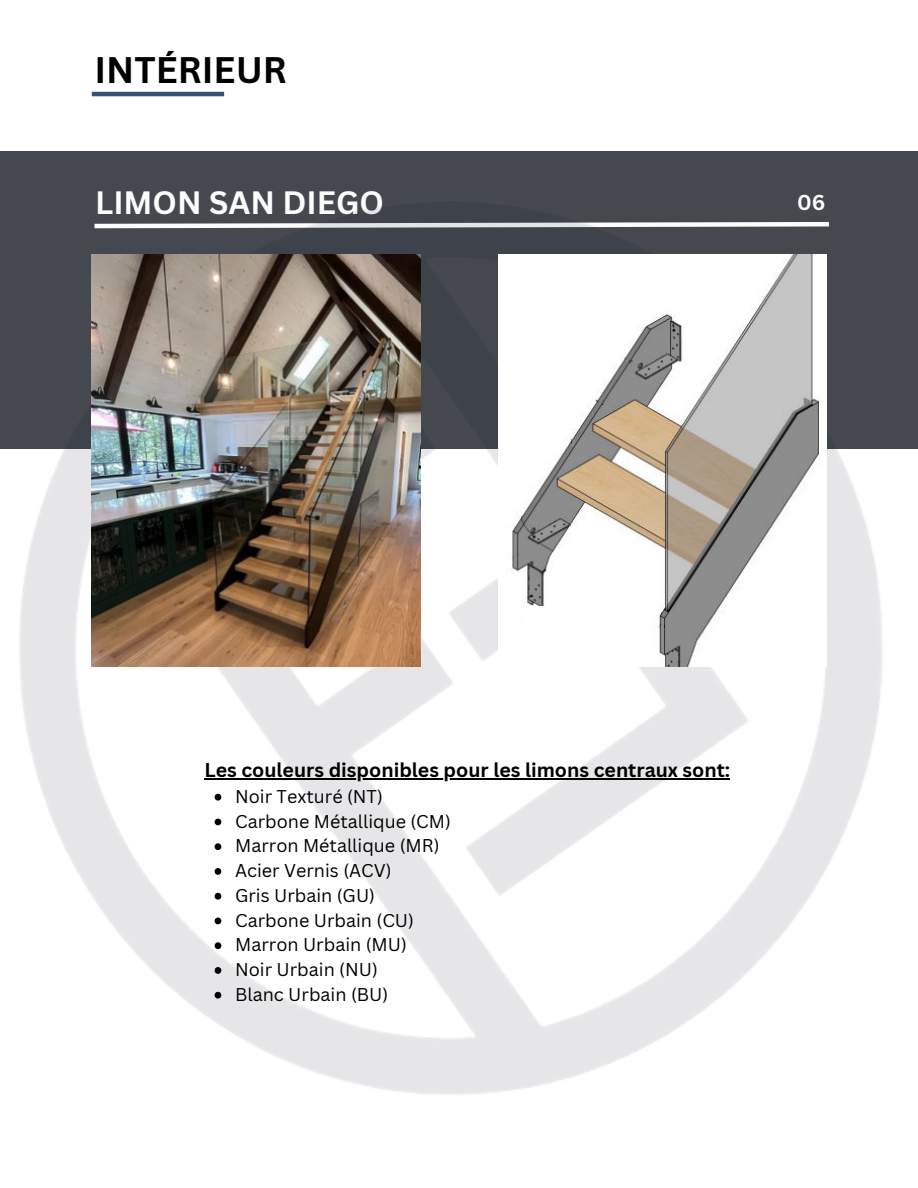
<style>
.page{position:relative;width:918px;height:1188px;background:#fff}
.page>*{position:absolute;margin:0;border:0;box-sizing:border-box;transform-origin:0 0}
.t1{font:700 36px "Canva Sans";color:#000}
.t2{font:700 31.5px "Canva Sans";color:#fcfcfc}
.t3{font:700 21px "Canva Sans";color:#fcfcfc}
.t4{font:700 19.5px "Canva Sans";color:#000}
.t5{font:18px/24.8px "Canva Sans";color:#000}
</style>
<div class="page">
<hr style="left:92px;top:92px;width:132px;height:4px;background:#365173">
<div style="left:0;top:152px;width:918px;height:297px;background:#45494f"></div>
<img style="left:19px;top:222px;width:863px;height:872px">
<img style="left:92px;top:255px;width:328px;height:412px">
<img style="left:498px;top:255px;width:329px;height:412px">
<hr style="left:204px;top:778px;width:526px;height:1px;background:#000">
<svg style="left:215px;top:794px;width:6px;height:7px"></svg>
<svg style="left:215px;top:819px;width:6px;height:6px"></svg>
<svg style="left:215px;top:843px;width:6px;height:7px"></svg>
<svg style="left:215px;top:868px;width:6px;height:7px"></svg>
<svg style="left:215px;top:893px;width:6px;height:7px"></svg>
<svg style="left:215px;top:918px;width:6px;height:6px"></svg>
<svg style="left:215px;top:942px;width:6px;height:7px"></svg>
<svg style="left:215px;top:967px;width:6px;height:7px"></svg>
<svg style="left:215px;top:992px;width:6px;height:7px"></svg>
<h1 class="t1" style="left:95px;top:49px;width:194px">INTÉRIEUR</h1>
<h2 class="t2" style="left:95px;top:184px;width:290px">LIMON SAN DIEGO</h2>
<p class="t3" style="left:797px;top:189px;width:30px">06</p>
<p class="t4" style="left:204px;top:758px;width:527px">Les couleurs disponibles pour les limons centraux sont:</p>
<p class="t5" style="left:235px;top:784px;width:217px">Noir Texturé (NT)<br>Carbone Métallique (CM)<br>Marron Métallique (MR)<br>Acier Vernis (ACV)<br>Gris Urbain (GU)<br>Carbone Urbain (CU)<br>Marron Urbain (MU)<br>Noir Urbain (NU)<br>Blanc Urbain (BU)</p>
</div>
